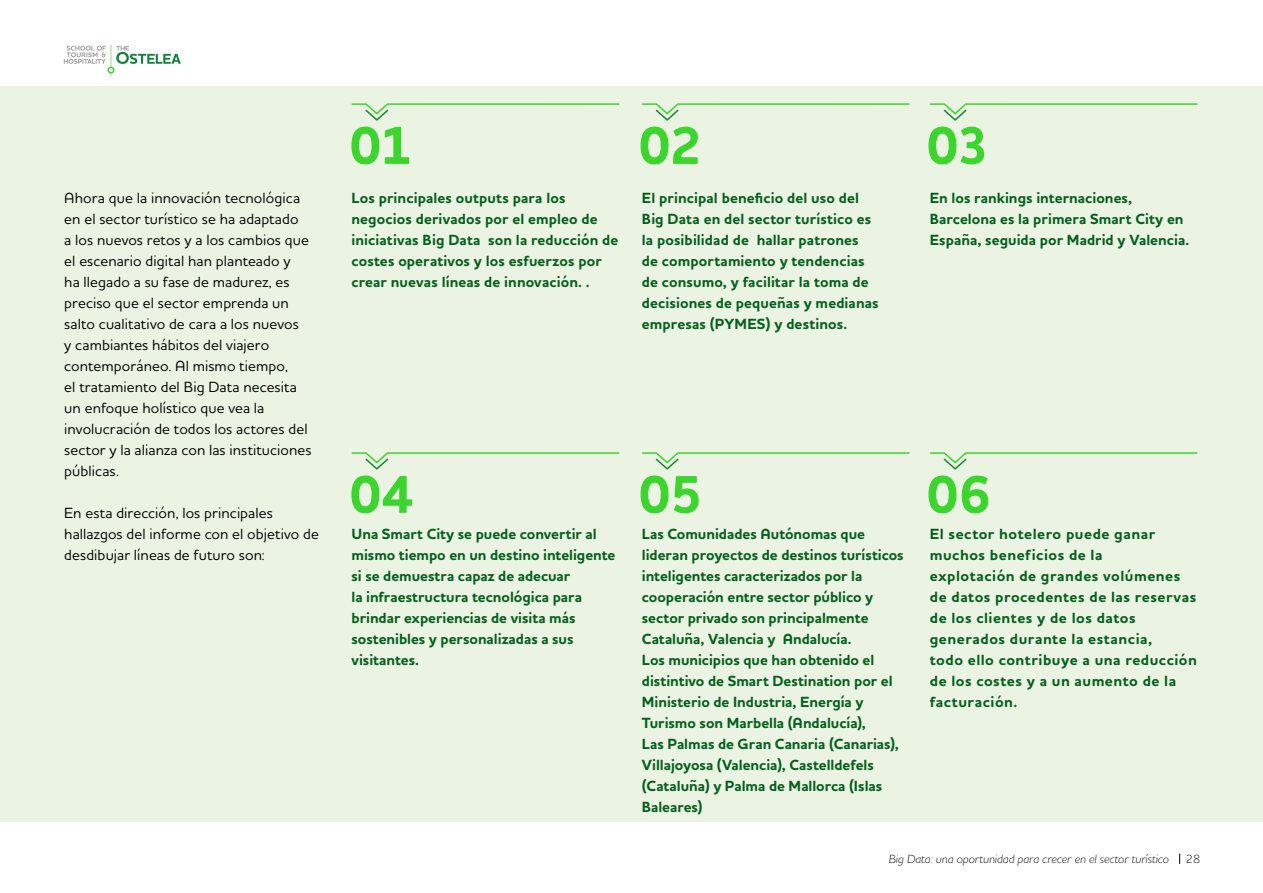
<style>
.page{position:relative;width:1263px;height:893px;background:#fff}
.page>*{position:absolute;margin:0;border:0;box-sizing:border-box;transform-origin:0 0}
.t1{font:700 54px "Houschka Pro";letter-spacing:-.015em;color:#3cd52e}
.t2{font:700 15px/21px "Houschka Pro";letter-spacing:.005em;color:#07601f}
.t3{font:500 15px/21px "Houschka Pro";letter-spacing:.005em;color:#000}
.t4{font:700 15px/21px "Houschka Pro";letter-spacing:.03em;color:#07601f}
.t5{font:italic 300 12px "Houschka Pro";color:#000}
.t6{font:300 12px "Houschka Pro";color:#000}
</style>
<div class="page">
<div style="left:0;top:86px;width:1263px;height:735px;background:#ebf4e3"></div>
<svg style="left:351px;top:103px;width:269px;height:18px"></svg>
<svg style="left:642px;top:103px;width:268px;height:18px"></svg>
<svg style="left:930px;top:103px;width:268px;height:18px"></svg>
<svg style="left:351px;top:452px;width:269px;height:18px"></svg>
<svg style="left:642px;top:452px;width:268px;height:18px"></svg>
<svg style="left:930px;top:452px;width:268px;height:18px"></svg>
<svg style="left:64px;top:45px;width:117px;height:32px"></svg>
<p class="t3" style="left:64px;top:187px;width:249px">Ahora que la innovación tecnológica en el sector turístico se ha adaptado<br>a los nuevos retos y a los cambios que el escenario digital han planteado y<br>ha llegado a su fase de madurez, es preciso que el sector emprenda un salto cualitativo de cara a los nuevos<br>y cambiantes hábitos del viajero contemporáneo. Al mismo tiempo,<br>el tratamiento del Big Data necesita un enfoque holístico que vea la involucración de todos los actores del sector y la alianza con las instituciones públicas.</p>
<p class="t3" style="left:64px;top:502px;width:256px">En esta dirección, los principales hallazgos del informe con el objetivo de desdibujar líneas de futuro son:</p>
<h1 class="t1" style="left:349px;top:111px;width:65px">01</h1>
<p class="t2" style="left:351px;top:187px;width:268px">Los principales outputs para los negocios derivados por el empleo de iniciativas Big Data son la reducción de costes operativos y los esfuerzos por crear nuevas líneas de innovación. .</p>
<h1 class="t1" style="left:638px;top:111px;width:65px">02</h1>
<p class="t2" style="left:642px;top:187px;width:238px">El principal beneficio del uso del<br>Big Data en del sector turístico es la posibilidad de hallar patrones<br>de comportamiento y tendencias de consumo, y facilitar la toma de decisiones de pequeñas y medianas empresas (PYMES</p>
<p class="t2" style="left:765px;top:313px;width:83px">) y destinos.</p>
<h1 class="t1" style="left:926px;top:111px;width:65px">03</h1>
<p class="t2" style="left:930px;top:187px;width:261px">En los rankings internaciones,<br>Barcelona es la primera Smart City en<br>España, seguida por Madrid y Valencia.</p>
<h1 class="t1" style="left:349px;top:459px;width:66px">04</h1>
<p class="t2" style="left:351px;top:523px;width:265px">Una Smart City se puede convertir al mismo tiempo en un destino inteligente si se demuestra capaz de adecuar<br>la infraestructura tecnológica para brindar experiencias de visita más sostenibles y personalizadas a sus visitantes.</p>
<h1 class="t1" style="left:638px;top:459px;width:66px">05</h1>
<p class="t2" style="left:642px;top:523px;width:263px">Las Comunidades Autónomas que lideran proyectos de destinos turísticos inteligentes caracterizados por la cooperación entre sector público y sector privado son principalmente Cataluña, Valencia y Andalucía.<br>Los municipios que han obtenido el distintivo de Smart Destination por el Ministerio de Industria, Energía y Turismo son Marbella (Andalucía),<br>Las Palmas de Gran Canaria (Canarias), Villajoyosa (Valencia), Castelldefels (Cataluña) y Palma de Mallorca (Islas Baleares)</p>
<h1 class="t1" style="left:926px;top:459px;width:66px">06</h1>
<p class="t4" style="left:930px;top:523px;width:269px">El sector hotelero puede ganar muchos beneficios de la<br>explotación de grandes volúmenes de datos procedentes de las reservas de los clientes y de los datos generados durante la estancia,<br>todo ello contribuye a una reducción de los costes y a un aumento de la facturación.</p>
<p class="t5" style="left:889px;top:851px;width:282px">Big Data: una oportunidad para crecer en el sector turístico</p>
<p class="t6" style="left:1186px;top:851px;width:16px">28</p>
</div>
